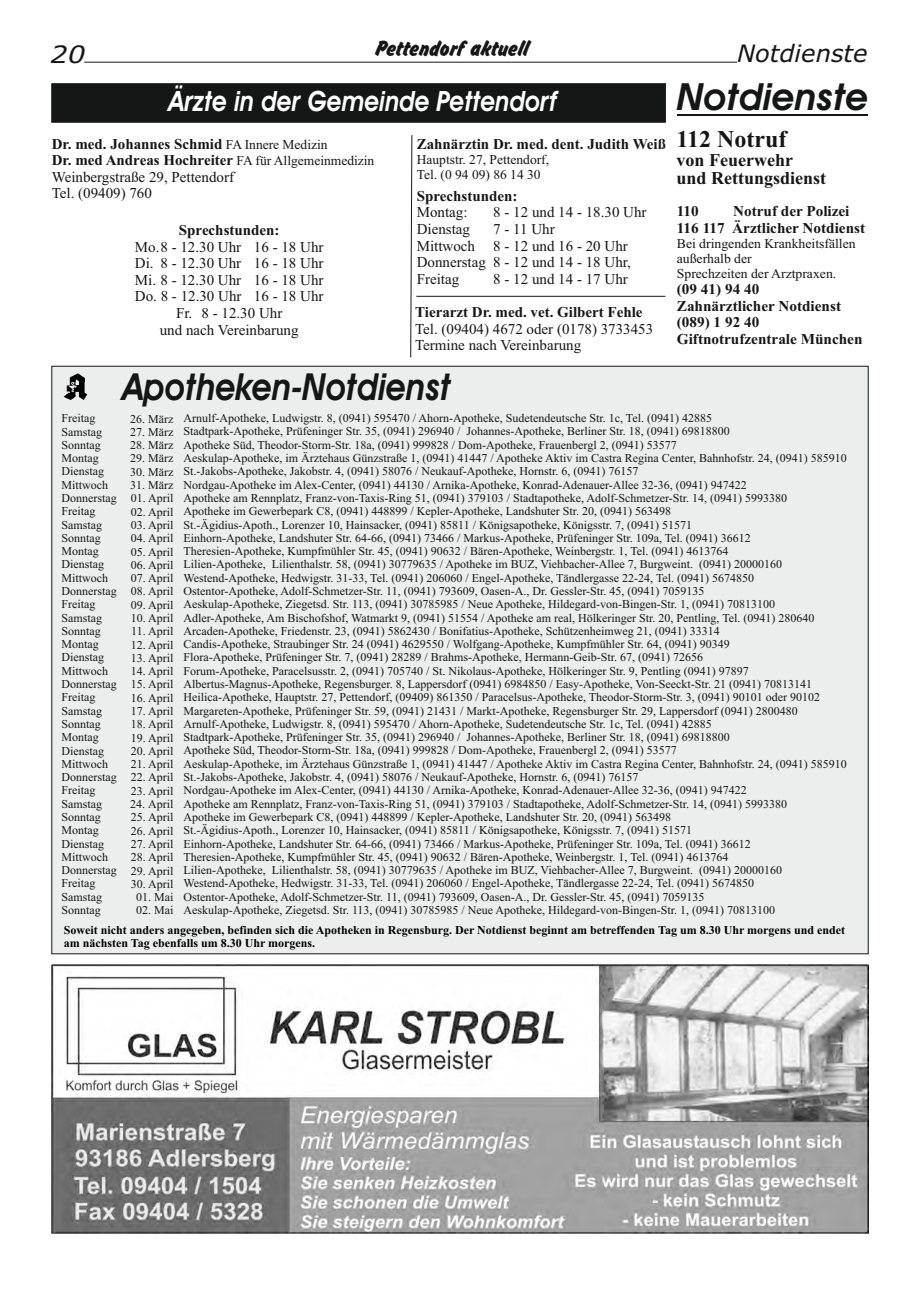
<style>
.page{position:relative;width:920px;height:1290px;background:#fff}
.page>*{position:absolute;margin:0;border:0;box-sizing:border-box;transform-origin:0 0}
.t1{font:italic 600 37.65px "Avant Garde IT Cby BT";color:#151616}
.t2{font:italic 600 37.5px "Avant Garde IT Cby BT";color:#151616;scale:.89 1}
.t3{font:italic 600 28.05px "Avant Garde IT Cby BT";color:#fff;scale:.87 1}
.t4{font:24px "Okay D";color:#151616}
.t5{font:italic 24px "Verdana";color:#151616}
.t6{font:700 24px "Times New Roman";color:#151616}
.t7{font:italic 24px "Verdana";color:#151616;scale:1.15 1}
.t8{font:700 18px/18px "Times New Roman";color:#151616}
.t9{font:700 15px/16.6px "Times New Roman";color:#151616}
.t10{font:15px/16.6px "Times New Roman";color:#151616}
.t11{font:13.5px/15px "Times New Roman";color:#151616}
.t12{font:12px/13.4px "Times New Roman";color:#151616}
.t13{font:700 12px/13.4px "Times New Roman";color:#000}
.s1{font-weight:400;font-size:13.5px}
.s2{font-weight:400}
</style>
<div class="page">
<div style="left:52px;top:366px;width:816px;height:588px;background:#eceded"></div>
<div style="left:52px;top:84px;width:613px;height:38px;background:#151616"></div>
<svg style="left:84px;top:61px;width:653px;height:2px"></svg>
<hr style="left:416px;top:296px;width:249px;height:1px;background:#151616">
<img style="left:64px;top:373px;width:24px;height:27px">
<hr style="left:677px;top:114px;width:191px;height:1px;background:#151616">
<svg style="left:410px;top:135px;width:2px;height:223px"></svg>
<img style="left:52px;top:964px;width:816px;height:270px">
<h3 class="t4" style="left:375px;top:37px;width:155px">Pettendorf aktuell</h3>
<h3 class="t3" style="left:169px;top:90px;width:448px">Ärzte in der Gemeinde Pettendorf</h3>
<h3 class="t7" style="left:51px;top:44px;width:32px">20</h3>
<h3 class="t5" style="left:737px;top:44px;width:132px">Notdienste</h3>
<h1 class="t1" style="left:677px;top:82px;width:192px">Notdienste</h1>
<p class="t9" style="left:52px;top:137px;width:324px">Dr. med. Johannes Schmid <span class="s1">FA Innere Medizin<br></span>Dr. med Andreas Hochreiter <span class="s1">FA für Allgemeinmedizin </span><span class="s2">Weinbergstraße 29, Pettendorf<br>Tel. (09409) 760</span></p>
<p class="t9" style="left:179px;top:223px;width:102px">Sprechstunden:</p>
<p class="t10" style="left:135px;top:240px;width:190px;text-align:center">Mo. 8 - 12.30 Uhr 16 - 18 Uhr<br>Di. 8 - 12.30 Uhr 16 - 18 Uhr<br>Mi. 8 - 12.30 Uhr 16 - 18 Uhr<br>Do. 8 - 12.30 Uhr 16 - 18 Uhr<br>Fr. 8 - 12.30 Uhr<br>und nach Vereinbarung</p>
<p class="t9" style="left:417px;top:137px;width:251px">Zahnärztin Dr. med. dent. Judith Weiß</p>
<p class="t11" style="left:417px;top:154px;width:134px">Hauptstr. 27, Pettendorf,<br>Tel. (0 94 09) 86 14 30</p>
<p class="t9" style="left:417px;top:189px;width:102px">Sprechstunden:</p>
<p class="t10" style="left:417px;top:205px;width:52px">Montag:</p>
<p class="t10" style="left:493px;top:205px;width:155px">8 - 12 und 14 - 18.30 Uhr</p>
<p class="t10" style="left:417px;top:222px;width:55px">Dienstag</p>
<p class="t10" style="left:417px;top:222px;width:216px;text-indent:77px">7 - 11 Uhr<br>Mittwoch 8 - 12 und 16 - 20 Uhr<br>Donnerstag 8 - 12 und 14 - 18 Uhr,<br>Freitag</p>
<p class="t10" style="left:493px;top:272px;width:136px">8 - 12 und 14 - 17 Uhr</p>
<p class="t9" style="left:415px;top:305px;width:229px">Tierarzt Dr. med. vet. Gilbert Fehle</p>
<p class="t10" style="left:415px;top:322px;width:240px">Tel. (09404) 4672 oder (0178) 3733453<br>Termine nach Vereinbarung</p>
<h2 class="t2" style="left:123px;top:371px;width:370px">Apotheken-Notdienst</h2>
<h3 class="t6" style="left:676px;top:131px;width:111px">112 Notruf</h3>
<h3 class="t8" style="left:676px;top:153px;width:151px">von Feuerwehr und Rettungsdienst</h3>
<p class="t9" style="left:677px;top:204px;width:190px;text-indent:56px">Notruf der Polizei<br>116 117 Ärztlicher Notdienst</p>
<p class="t11" style="left:677px;top:237px;width:180px">Bei dringenden Krankheitsfällen außerhalb der<br>Sprechzeiten der Arztpraxen.</p>
<p class="t9" style="left:677px;top:282px;width:187px">(09 41) 94 40<br>Zahnärztlicher Notdienst (089) 1 92 40<br>Giftnotrufzentrale München</p>
<p class="t9" style="left:677px;top:204px;width:23px">110</p>
<p class="t12" style="left:183px;top:413px;width:665px">Arnulf-Apotheke, Ludwigstr. 8, (0941) 595470 / Ahorn-Apotheke, Sudetendeutsche Str. 1c, Tel. (0941) 42885<br>Stadtpark-Apotheke, Prüfeninger Str. 35, (0941) 296940 / Johannes-Apotheke, Berliner Str. 18, (0941) 69818800<br>Apotheke Süd, Theodor-Storm-Str. 18a, (0941) 999828 / Dom-Apotheke, Frauenbergl 2, (0941) 53577<br>Aeskulap-Apotheke, im Ärztehaus Günzstraße 1, (0941) 41447 / Apotheke Aktiv im Castra Regina Center, Bahnhofstr. 24, (0941) 585910<br>St.-Jakobs-Apotheke, Jakobstr. 4, (0941) 58076 / Neukauf-Apotheke, Hornstr. 6, (0941) 76157<br>Nordgau-Apotheke im Alex-Center, (0941) 44130 / Arnika-Apotheke, Konrad-Adenauer-Allee 32-36, (0941) 947422<br>Apotheke am Rennplatz, Franz-von-Taxis-Ring 51, (0941) 379103 / Stadtapotheke, Adolf-Schmetzer-Str. 14, (0941) 5993380<br>Apotheke im Gewerbepark C8, (0941) 448899 / Kepler-Apotheke, Landshuter Str. 20, (0941) 563498<br>St.-Ägidius-Apoth., Lorenzer 10, Hainsacker, (0941) 85811 / Königsapotheke, Königsstr. 7, (0941) 51571<br>Einhorn-Apotheke, Landshuter Str. 64-66, (0941) 73466 / Markus-Apotheke, Prüfeninger Str. 109a, Tel. (0941) 36612<br>Theresien-Apotheke, Kumpfmühler Str. 45, (0941) 90632 / Bären-Apotheke, Weinbergstr. 1, Tel. (0941) 4613764<br>Lilien-Apotheke, Lilienthalstr. 58, (0941) 30779635 / Apotheke im BUZ, Viehbacher-Allee 7, Burgweint. (0941) 20000160<br>Westend-Apotheke, Hedwigstr. 31-33, Tel. (0941) 206060 / Engel-Apotheke, Tändlergasse 22-24, Tel. (0941) 5674850<br>Ostentor-Apotheke, Adolf-Schmetzer-Str. 11, (0941) 793609, Oasen-A., Dr. Gessler-Str. 45, (0941) 7059135<br>Aeskulap-Apotheke, Ziegetsd. Str. 113, (0941) 30785985 / Neue Apotheke, Hildegard-von-Bingen-Str. 1, (0941) 70813100<br>Adler-Apotheke, Am Bischofshof, Watmarkt 9, (0941) 51554 / Apotheke am real, Hölkeringer Str. 20, Pentling, Tel. (0941) 280640<br>Arcaden-Apotheke, Friedenstr. 23, (0941) 5862430 / Bonifatius-Apotheke, Schützenheimweg 21, (0941) 33314<br>Candis-Apotheke, Straubinger Str. 24 (0941) 4629550 / Wolfgang-Apotheke, Kumpfmühler Str. 64, (0941) 90349<br>Flora-Apotheke, Prüfeninger Str. 7, (0941) 28289 / Brahms-Apotheke, Hermann-Geib-Str. 67, (0941) 72656<br>Forum-Apotheke, Paracelsusstr. 2, (0941) 705740 / St. Nikolaus-Apotheke, Hölkeringer Str. 9, Pentling (0941) 97897<br>Albertus-Magnus-Apotheke, Regensburger. 8, Lappersdorf (0941) 6984850 / Easy-Apotheke, Von-Seeckt-Str. 21 (0941) 70813141<br>Heilica-Apotheke, Hauptstr. 27, Pettendorf, (09409) 861350 / Paracelsus-Apotheke, Theodor-Storm-Str. 3, (0941) 90101 oder 90102<br>Margareten-Apotheke, Prüfeninger Str. 59, (0941) 21431 / Markt-Apotheke, Regensburger Str. 29, Lappersdorf (0941) 2800480<br>Arnulf-Apotheke, Ludwigstr. 8, (0941) 595470 / Ahorn-Apotheke, Sudetendeutsche Str. 1c, Tel. (0941) 42885<br>Stadtpark-Apotheke, Prüfeninger Str. 35, (0941) 296940 / Johannes-Apotheke, Berliner Str. 18, (0941) 69818800<br>Apotheke Süd, Theodor-Storm-Str. 18a, (0941) 999828 / Dom-Apotheke, Frauenbergl 2, (0941) 53577<br>Aeskulap-Apotheke, im Ärztehaus Günzstraße 1, (0941) 41447 / Apotheke Aktiv im Castra Regina Center, Bahnhofstr. 24, (0941) 585910<br>St.-Jakobs-Apotheke, Jakobstr. 4, (0941) 58076 / Neukauf-Apotheke, Hornstr. 6, (0941) 76157<br>Nordgau-Apotheke im Alex-Center, (0941) 44130 / Arnika-Apotheke, Konrad-Adenauer-Allee 32-36, (0941) 947422<br>Apotheke am Rennplatz, Franz-von-Taxis-Ring 51, (0941) 379103 / Stadtapotheke, Adolf-Schmetzer-Str. 14, (0941) 5993380<br>Apotheke im Gewerbepark C8, (0941) 448899 / Kepler-Apotheke, Landshuter Str. 20, (0941) 563498<br>St.-Ägidius-Apoth., Lorenzer 10, Hainsacker, (0941) 85811 / Königsapotheke, Königsstr. 7, (0941) 51571<br>Einhorn-Apotheke, Landshuter Str. 64-66, (0941) 73466 / Markus-Apotheke, Prüfeninger Str. 109a, Tel. (0941) 36612<br>Theresien-Apotheke, Kumpfmühler Str. 45, (0941) 90632 / Bären-Apotheke, Weinbergstr. 1, Tel. (0941) 4613764<br>Lilien-Apotheke, Lilienthalstr. 58, (0941) 30779635 / Apotheke im BUZ, Viehbacher-Allee 7, Burgweint. (0941) 20000160<br>Westend-Apotheke, Hedwigstr. 31-33, Tel. (0941) 206060 / Engel-Apotheke, Tändlergasse 22-24, Tel. (0941) 5674850<br>Ostentor-Apotheke, Adolf-Schmetzer-Str. 11, (0941) 793609, Oasen-A., Dr. Gessler-Str. 45, (0941) 7059135<br>Aeskulap-Apotheke, Ziegetsd. Str. 113, (0941) 30785985 / Neue Apotheke, Hildegard-von-Bingen-Str. 1, (0941) 70813100</p>
<p class="t12" style="left:61px;top:413px;width:57px">Freitag<br>Samstag<br>Sonntag<br>Montag<br>Dienstag<br>Mittwoch<br>Donnerstag<br>Freitag<br>Samstag<br>Sonntag<br>Montag<br>Dienstag<br>Mittwoch<br>Donnerstag<br>Freitag<br>Samstag<br>Sonntag<br>Montag<br>Dienstag<br>Mittwoch<br>Donnerstag<br>Freitag<br>Samstag<br>Sonntag<br>Montag<br>Dienstag<br>Mittwoch<br>Donnerstag<br>Freitag<br>Samstag<br>Sonntag<br>Montag<br>Dienstag<br>Mittwoch<br>Donnerstag<br>Freitag<br>Samstag<br>Sonntag</p>
<p class="t13" style="left:64px;top:924px;width:783px">Soweit nicht anders angegeben, befinden sich die Apotheken in Regensburg. Der Notdienst beginnt am betreffenden Tag um 8.30 Uhr morgens und endet am nächsten Tag ebenfalls um 8.30 Uhr morgens.</p>
<p class="t12" style="left:130px;top:413px;width:45px">26. März</p>
<p class="t12" style="left:130px;top:426px;width:45px">27. März</p>
<p class="t12" style="left:130px;top:440px;width:45px">28. März</p>
<p class="t12" style="left:130px;top:453px;width:45px">29. März</p>
<p class="t12" style="left:130px;top:466px;width:45px">30. März</p>
<p class="t12" style="left:130px;top:479px;width:45px">31. März</p>
<p class="t12" style="left:131px;top:493px;width:44px">01. April</p>
<p class="t12" style="left:131px;top:506px;width:44px">02. April</p>
<p class="t12" style="left:131px;top:519px;width:44px">03. April</p>
<p class="t12" style="left:131px;top:533px;width:44px">04. April</p>
<p class="t12" style="left:131px;top:546px;width:44px">05. April</p>
<p class="t12" style="left:131px;top:559px;width:44px">06. April</p>
<p class="t12" style="left:131px;top:572px;width:44px">07. April</p>
<p class="t12" style="left:131px;top:586px;width:44px">08. April</p>
<p class="t12" style="left:131px;top:599px;width:44px">09. April</p>
<p class="t12" style="left:131px;top:612px;width:44px">10. April</p>
<p class="t12" style="left:131px;top:626px;width:44px">11. April</p>
<p class="t12" style="left:131px;top:639px;width:44px">12. April</p>
<p class="t12" style="left:131px;top:652px;width:44px">13. April</p>
<p class="t12" style="left:131px;top:666px;width:44px">14. April</p>
<p class="t12" style="left:131px;top:679px;width:44px">15. April</p>
<p class="t12" style="left:131px;top:692px;width:44px">16. April</p>
<p class="t12" style="left:131px;top:705px;width:44px">17. April</p>
<p class="t12" style="left:131px;top:719px;width:44px">18. April</p>
<p class="t12" style="left:131px;top:732px;width:44px">19. April</p>
<p class="t12" style="left:131px;top:745px;width:44px">20. April</p>
<p class="t12" style="left:131px;top:759px;width:44px">21. April</p>
<p class="t12" style="left:131px;top:772px;width:44px">22. April</p>
<p class="t12" style="left:131px;top:785px;width:44px">23. April</p>
<p class="t12" style="left:130px;top:798px;width:45px">24. April</p>
<p class="t12" style="left:131px;top:812px;width:44px">25. April</p>
<p class="t12" style="left:131px;top:825px;width:44px">26. April</p>
<p class="t12" style="left:131px;top:838px;width:44px">27. April</p>
<p class="t12" style="left:131px;top:852px;width:44px">28. April</p>
<p class="t12" style="left:131px;top:865px;width:44px">29. April</p>
<p class="t12" style="left:131px;top:878px;width:44px">30. April</p>
<p class="t12" style="left:136px;top:891px;width:39px">01. Mai</p>
<p class="t12" style="left:136px;top:905px;width:39px">02. Mai</p>
</div>
